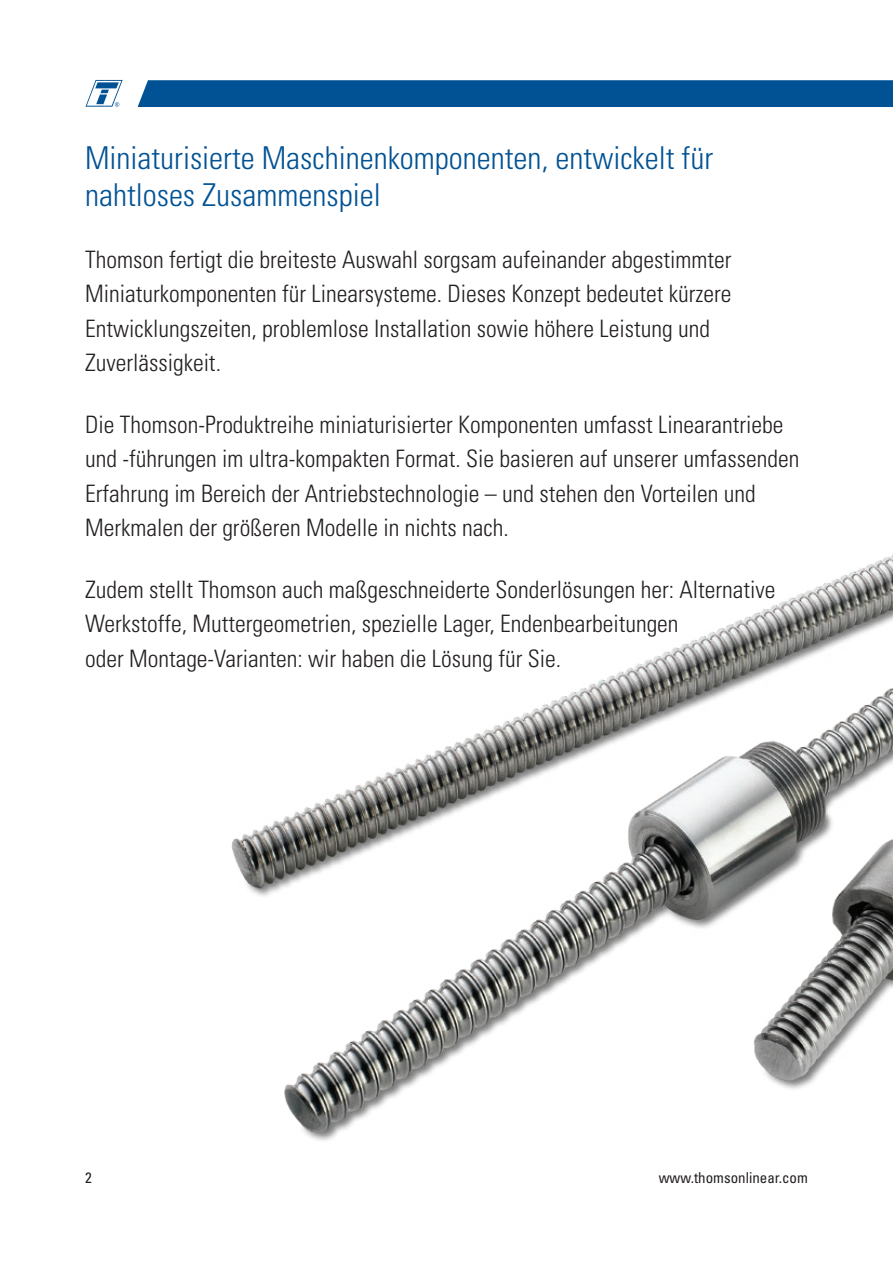
<style>
.page{position:relative;width:893px;height:1263px;background:#fff}
.page>*{position:absolute;margin:0;border:0;box-sizing:border-box;transform-origin:0 0}
.Paragraph_Style_1{font:300 condensed 31.5px/37.5px "Univers LT Std";color:#005294}
.Paragraph_Style_1-2{font:300 condensed 24px/34.5px "Univers LT Std";color:#231f20}
.t1{font:condensed 15px "Univers LT Std";color:#231f20}
</style>
<div class="page">
<div style="left:138px;top:80px;width:755px;height:27px;background:#005294"></div>
<svg style="left:85px;top:80px;width:38px;height:27px"></svg>
<img style="left:231px;top:554px;width:662px;height:587px">
<p class="Paragraph_Style_1" style="left:85px;top:139px;width:629px">Miniaturisierte Maschinenkomponenten, entwickelt für nahtloses Zusammenspiel</p>
<p class="Paragraph_Style_1-2" style="left:85px;top:242px;width:648px">Thomson fertigt die breiteste Auswahl sorgsam aufeinander abgestimmter Miniaturkomponenten für Linearsysteme. Dieses Konzept bedeutet kürzere Entwicklungszeiten, problemlose Installation sowie höhere Leistung und Zuverlässigkeit.</p>
<p class="Paragraph_Style_1-2" style="left:85px;top:407px;width:716px">Die Thomson-Produktreihe miniaturisierter Komponenten umfasst Linearantriebe und -führungen im ultra-kompakten Format. Sie basieren auf unserer umfassenden Erfahrung im Bereich der Antriebstechnologie – und stehen den Vorteilen und Merkmalen der größeren Modelle in nichts nach.</p>
<p class="Paragraph_Style_1-2" style="left:85px;top:572px;width:692px">Zudem stellt Thomson auch maßgeschneiderte Sonderlösungen her: Alternative<br>Werkstoffe, Muttergeometrien, spezielle Lager, Endenbearbeitungen<br>oder Montage-Varianten: wir haben die Lösung für Sie.</p>
<p class="t1" style="left:85px;top:1168px;width:8px">2</p>
<p class="t1" style="left:659px;top:1168px;width:151px">www.thomsonlinear.com</p>
</div>
